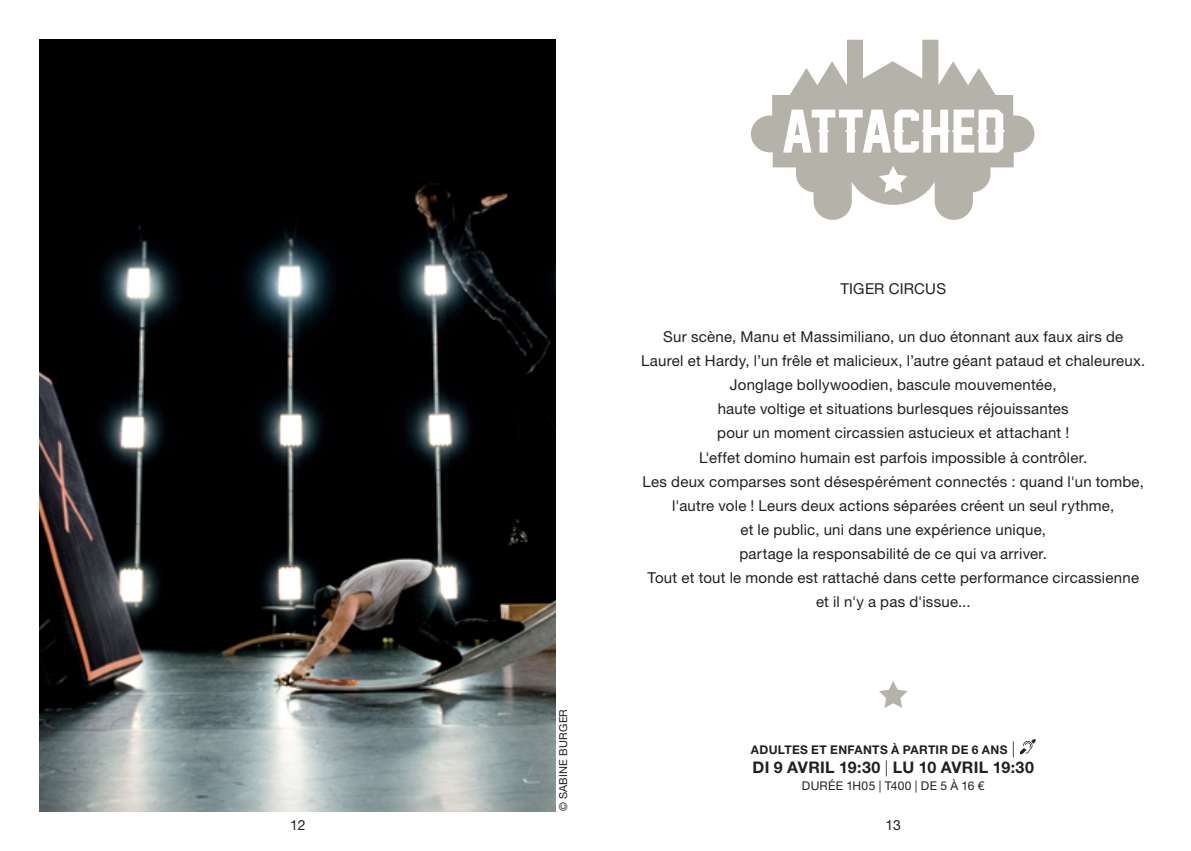
<style>
.page{position:relative;width:1191px;height:851px;background:#fff}
.page>*{position:absolute;margin:0;border:0;box-sizing:border-box;transform-origin:0 0}
.t1{font:56px "Legend M54";letter-spacing:-.005em;color:#fff}
.t2{font:700 16px "Helvetica Neue LT Std";letter-spacing:.02em;color:#231f20}
.t3{font:15px/24px "Helvetica Neue LT Std";letter-spacing:.015em;color:#231f20;text-align:center}
.t4{font:14px "Helvetica Neue LT Std";color:#231f20}
.t5{font:700 12px "Helvetica Neue LT Std";letter-spacing:.03em;color:#231f20}
.t6{font:12px "Helvetica Neue LT Std";letter-spacing:.025em;color:#231f20}
.t7{font:11px "Helvetica Neue LT Std";letter-spacing:.02em;color:#231f20}
.s1{font-weight:300;font-size:16px}
.s2{font-weight:300}
</style>
<div class="page">
<img style="left:40px;top:40px;width:516px;height:771px">
<svg style="left:751px;top:40px;width:283px;height:180px;fill:#b5b2aa"></svg>
<svg style="left:879px;top:166px;width:28px;height:27px"></svg>
<svg style="left:879px;top:681px;width:28px;height:26px"></svg>
<svg style="left:1020px;top:739px;width:15px;height:15px"></svg>
<h1 class="t1" style="left:781px;top:100px;width:225px">ATTACHED</h1>
<p class="t7" style="left:556px;top:811px;width:104px;rotate:-90deg">© SABINE BURGER</p>
<p class="t3" style="left:840px;top:277px;width:107px">TIGER CIRCUS</p>
<p class="t3" style="left:641px;top:325px;width:506px">Sur scène, Manu et Massimiliano, un duo étonnant aux faux airs de Laurel et Hardy, l’un frêle et malicieux, l’autre géant pataud et chaleureux.<br>Jonglage bollywoodien, bascule mouvementée,<br>haute voltige et situations burlesques réjouissantes<br>pour un moment circassien astucieux et attachant !<br>L'effet domino humain est parfois impossible à contrôler.<br>Les deux comparses sont désespérément connectés : quand l'un tombe, l'autre vole ! Leurs deux actions séparées créent un seul rythme,<br>et le public, uni dans une expérience unique,<br>partage la responsabilité de ce qui va arriver.<br>Tout et tout le monde est rattaché dans cette performance circassienne et il n'y a pas d'issue...</p>
<p class="t5" style="left:751px;top:742px;width:266px">ADULTES ET ENFANTS À PARTIR DE 6 ANS <span class="s1">|</span></p>
<p class="t2" style="left:752px;top:757px;width:283px">DI 9 AVRIL 19:30 <span class="s2">|</span> LU 10 AVRIL 19:30</p>
<p class="t6" style="left:802px;top:778px;width:184px">DURÉE 1H05 | T400 | DE 5 À 16 €</p>
<p class="t4" style="left:290px;top:817px;width:17px">12</p>
<p class="t4" style="left:885px;top:817px;width:17px">13</p>
</div>
